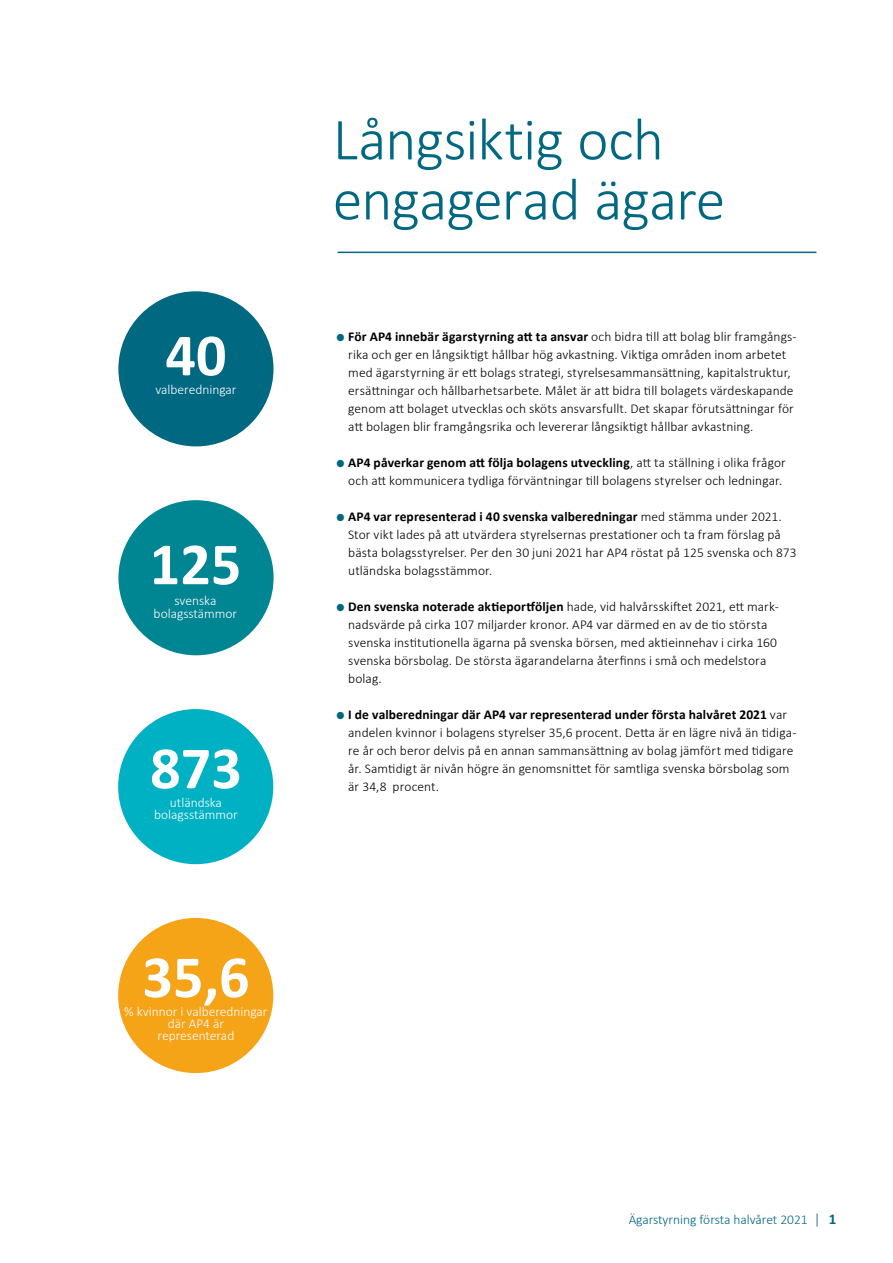
<style>
.page{position:relative;width:893px;height:1263px;background:#fff}
.page>*{position:absolute;margin:0;border:0;box-sizing:border-box;transform-origin:0 0}
.t1{font:700 60.3px "Calibri";color:#fefefe}
.t2{font:300 60px/60px "Calibri";letter-spacing:-.015em;color:#006881}
.t3{font:300 13.5px/18px "Calibri";letter-spacing:.005em;color:#000}
.t4{font:300 13.5px/12px "Calibri";color:#fefefe;text-align:center}
.t5{font:300 13.5px "Calibri";color:#006881}
.s1{font-weight:700;font-size:20.25px;color:#006881}
.s2{font-weight:700}
.s3{font-size:15px}
.s4{font-weight:700;font-size:15px}
</style>
<div class="page">
<div style="left:118px;top:291px;width:155px;height:155px;background:#006881;border-radius:50%"></div>
<div style="left:118px;top:500px;width:156px;height:155px;background:#008592;border-radius:50%"></div>
<div style="left:118px;top:709px;width:155px;height:155px;background:#00b1c3;border-radius:50%"></div>
<div style="left:118px;top:918px;width:155px;height:155px;background:#f5a317;border-radius:50%"></div>
<hr style="left:338px;top:252px;width:478px;height:1px;background:#006881">
<h1 class="t1" style="left:165px;top:313px;width:63px">40</h1>
<p class="t4" style="left:155px;top:383px;width:82px">valberedningar</p>
<h1 class="t1" style="left:150px;top:521px;width:93px">125</h1>
<p class="t4" style="left:154px;top:593px;width:85px;line-height:13.5px">svenska bolagsstämmor</p>
<h1 class="t1" style="left:150px;top:725px;width:93px">873</h1>
<p class="t4" style="left:154px;top:796px;width:85px">utländska bolagsstämmor</p>
<h1 class="t1" style="left:142px;top:934px;width:109px">35,6</h1>
<p class="t4" style="left:124px;top:1005px;width:145px">% kvinnor i valberedningar där AP4 är<br>representerad</p>
<h2 class="t2" style="left:333px;top:109px;width:394px">Långsiktig och engagerad ägare</h2>
<p class="t3" style="left:348px;top:327px;width:450px;text-indent:-13px"><span class="s1">•</span> <span class="s2">För AP4 innebär ägarstyrning att ta ansvar</span> och bidra till att bolag blir framgångs&shy;rika och ger en långsiktigt hållbar hög avkastning. Viktiga områden inom arbetet med ägarstyrning är ett bolags strategi, styrelsesammansättning, kapitalstruktur, ersättningar och hållbarhetsarbete. Målet är att bidra till bolagets värdeskapande genom att bolaget utvecklas och sköts ansvarsfullt. Det skapar förutsättningar för att bolagen blir framgångsrika och levererar långsiktigt hållbar avkastning.</p>
<p class="t3" style="left:335px;top:453px;width:452px;text-align:right"><span class="s1">•</span> <span class="s2">AP4 påverkar genom att följa bolagens utveckling</span>, att ta ställning i olika frågor och att kommunicera tydliga förväntningar till bolagens styrelser och ledningar.</p>
<p class="t3" style="left:348px;top:507px;width:450px;text-indent:-13px"><span class="s1">•</span> <span class="s2">AP4 var representerad i 40 svenska valberedningar</span> med stämma under 2021.<br>Stor vikt lades på att utvärdera styrelsernas prestationer och ta fram förslag på bästa bolagsstyrelser. Per den 30 juni 2021 har AP4 röstat på 125 svenska och 873 utländska bolagsstämmor.</p>
<p class="t3" style="left:348px;top:597px;width:432px;text-indent:-13px"><span class="s1">•</span> <span class="s2">Den svenska noterade aktieportföljen</span> hade, vid halvårsskiftet 2021, ett mark&shy;nadsvärde på cirka 107 miljarder kronor. AP4 var därmed en av de tio största svenska institutionella ägarna på svenska börsen, med aktieinnehav i cirka 160 svenska börsbolag. De största ägarandelarna återfinns i små och medelstora bolag.</p>
<p class="t3" style="left:348px;top:705px;width:450px;text-indent:-13px"><span class="s1">•</span> <span class="s2">I de valberedningar där AP4 var representerad under första halvåret 2021</span> var andelen kvinnor i bolagens styrelser 35,6 procent. Detta är en lägre nivå än tidiga&shy;re år och beror delvis på en annan sammansättning av bolag jämfört med tidigare år. Samtidigt är nivån högre än genomsnittet för samtliga svenska börsbolag som är 34,8 procent.</p>
<p class="t5" style="left:629px;top:1211px;width:209px">Ägarstyrning första halvåret 2021 <span class="s3">|</span> <span class="s4">1</span></p>
</div>
